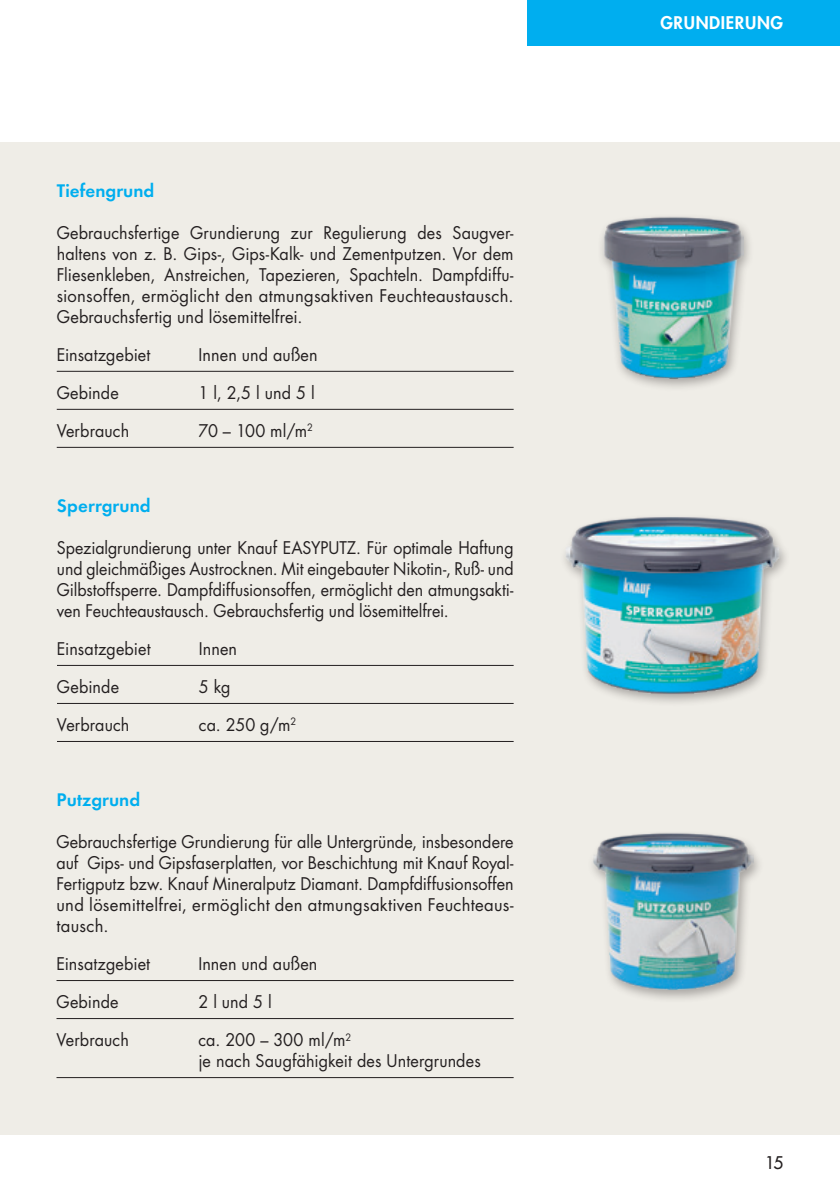
<style>
.page{position:relative;width:840px;height:1191px;background:#fff}
.page>*{position:absolute;margin:0;border:0;box-sizing:border-box;transform-origin:0 0}
.t1{font:19px "Futura Dem";color:#00aeef}
.t2{font:17px/21px "Futura";letter-spacing:.01em;color:#231f20;text-align:justify;scale:.95 1}
.t3{font:17px/21px "Futura";letter-spacing:.01em;color:#231f20;text-align:justify;scale:.94 1}
.t4{font:800 17px "Futura";letter-spacing:.04em;color:#fff}
.t5{font:17px "Futura";color:#231f20}
</style>
<div class="page">
<div style="left:0;top:142px;width:839px;height:992px;background:#efede7"></div>
<div style="left:527px;top:0;width:312px;height:45px;background:#00aeef"></div>
<hr style="left:56px;top:980px;width:457px;height:1px;background:#231f20">
<hr style="left:56px;top:1018px;width:457px;height:1px;background:#231f20">
<hr style="left:56px;top:1077px;width:457px;height:1px;background:#231f20">
<hr style="left:57px;top:371px;width:456px;height:1px;background:#231f20">
<hr style="left:57px;top:409px;width:456px;height:1px;background:#231f20">
<hr style="left:57px;top:447px;width:456px;height:1px;background:#231f20">
<hr style="left:57px;top:665px;width:456px;height:1px;background:#231f20">
<hr style="left:57px;top:703px;width:456px;height:1px;background:#231f20">
<hr style="left:57px;top:741px;width:456px;height:1px;background:#231f20">
<div style="left:597px;top:213px;width:156px;height:178px;background:#231f20;opacity:.35"></div>
<img style="left:601px;top:215px;width:141px;height:164px">
<div style="left:559px;top:512px;width:231px;height:194px;background:#231f20;opacity:.35"></div>
<img style="left:563px;top:514px;width:218px;height:181px">
<div style="left:586px;top:829px;width:177px;height:174px;background:#231f20;opacity:.35"></div>
<img style="left:591px;top:832px;width:162px;height:159px">
<p class="t1" style="left:57px;top:177px;width:99px">Tiefengrund</p>
<p class="t2" style="left:57px;top:222px;width:482px">Gebrauchsfertige Grundierung zur Regulierung des Saugver&shy;haltens von z. B. Gips-, Gips-Kalk- und Zementputzen. Vor dem Fliesenkleben, Anstreichen, Tapezieren, Spachteln. Dampfdiffu&shy;sionsoffen, ermöglicht den atmungsaktiven Feuchteaustausch.<br>Gebrauchsfertig und lösemittelfrei.</p>
<p class="t2" style="left:57px;top:344px;width:100px">Einsatzgebiet</p>
<p class="t2" style="left:198px;top:344px;width:127px">Innen und außen</p>
<p class="t2" style="left:57px;top:382px;width:67px">Gebinde</p>
<p class="t2" style="left:198px;top:382px;width:124px">1 l, 2,5 l und 5 l</p>
<p class="t2" style="left:57px;top:420px;width:78px">Verbrauch</p>
<p class="t2" style="left:198px;top:420px;width:122px">70 – 100 ml/m<sup>2</sup></p>
<p class="t1" style="left:57px;top:492px;width:95px">Sperrgrund</p>
<p class="t3" style="left:57px;top:537px;width:487px">Spezialgrundierung unter Knauf EASYPUTZ. Für optimale Haftung und gleichmäßiges Austrocknen. Mit eingebauter Nikotin-, Ruß- und Gilbstoffsperre. Dampfdiffusionsoffen, ermöglicht den atmungsakti&shy;ven Feuchteaustausch. Gebrauchsfertig und lösemittelfrei.</p>
<p class="t2" style="left:57px;top:638px;width:100px">Einsatzgebiet</p>
<p class="t2" style="left:199px;top:638px;width:42px">Innen</p>
<p class="t2" style="left:57px;top:676px;width:67px">Gebinde</p>
<p class="t2" style="left:199px;top:676px;width:35px">5 kg</p>
<p class="t2" style="left:57px;top:714px;width:78px">Verbrauch</p>
<p class="t2" style="left:199px;top:714px;width:104px">ca. 250 g/m<sup>2</sup></p>
<p class="t1" style="left:56px;top:786px;width:85px">Putzgrund</p>
<p class="t2" style="left:56px;top:831px;width:482px">Gebrauchsfertige Grundierung für alle Untergründe, insbesondere auf Gips- und Gipsfaserplatten, vor Beschichtung mit Knauf Royal-Fertigputz bzw. Knauf Mineralputz Diamant. Dampfdiffusionsoffen und lösemittelfrei, ermöglicht den atmungsaktiven Feuchteaus&shy;tausch.</p>
<p class="t2" style="left:56px;top:953px;width:100px">Einsatzgebiet</p>
<p class="t2" style="left:198px;top:953px;width:127px">Innen und außen</p>
<p class="t2" style="left:56px;top:991px;width:67px">Gebinde</p>
<p class="t2" style="left:198px;top:991px;width:79px">2 l und 5 l</p>
<p class="t2" style="left:56px;top:1029px;width:78px">Verbrauch</p>
<p class="t2" style="left:198px;top:1029px;width:299px">ca. 200 – 300 ml/m<sup>2<br></sup>je nach Saugfähigkeit des Untergrundes</p>
<p class="t4" style="left:660px;top:12px;width:124px">GRUNDIERUNG</p>
<p class="t5" style="left:764px;top:1152px;width:20px">15</p>
</div>
